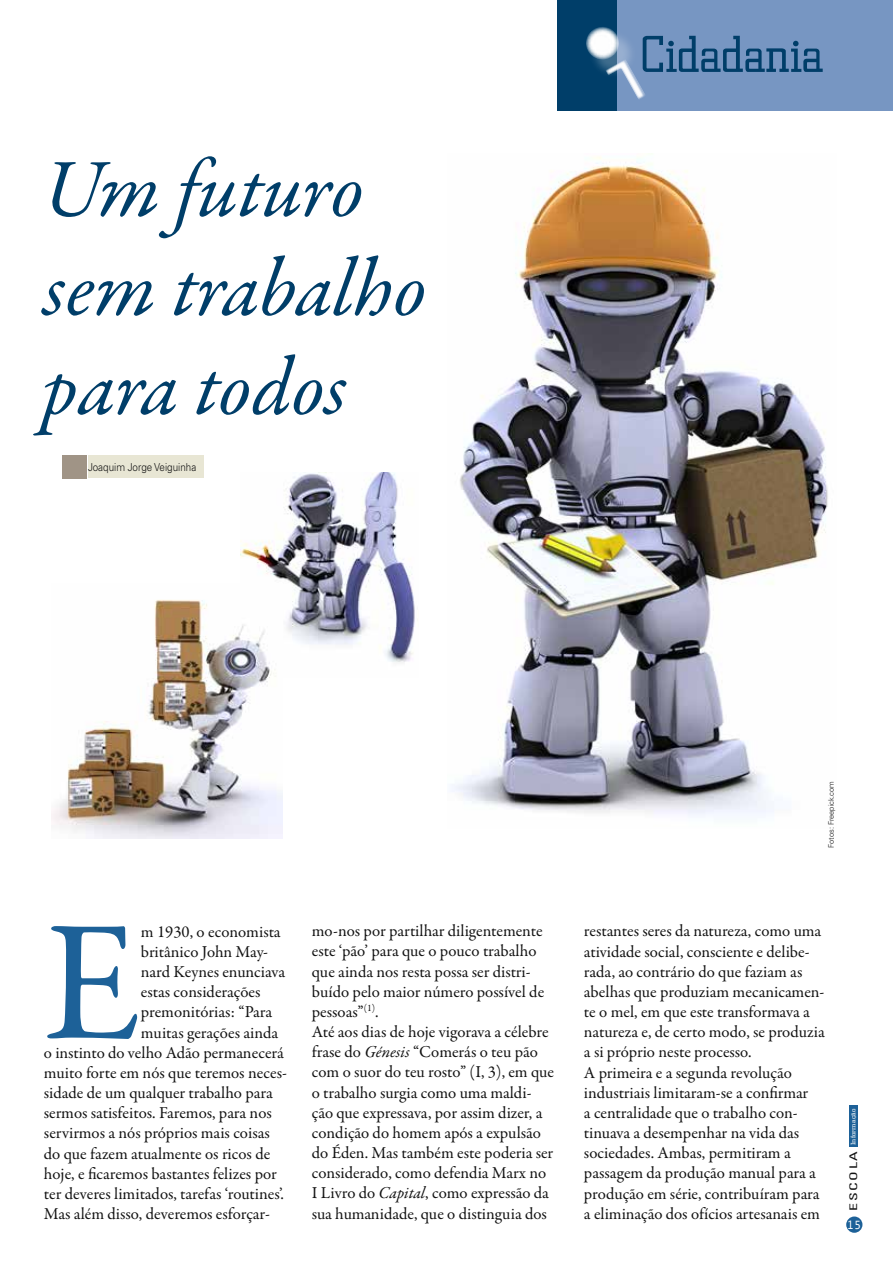
<style>
.page{position:relative;width:893px;height:1263px;background:#fff}
.page>*{position:absolute;margin:0;border:0;box-sizing:border-box;transform-origin:0 0}
.t1{font:172.35px "Garamond Premr Pro";color:#1d6198}
.t2{font:italic 82.5px/99px "Garamond Premr Pro";letter-spacing:-.005em;color:#003e69}
.t3{font:53.55px "Civic";color:#003e69}
.t4{font:16.8px/20.1px "Garamond Premr Pro";color:#121212}
.t5{font:12px "Andale Mono";color:#fff}
.t6{font:300 10.95px "Univers";color:#121212;scale:.9 1}
.t7{font:condensed 10.5px "Univers";letter-spacing:.1em;color:#121212;scale:1.5 1}
.t8{font:300 7.5px "Univers";color:#121212}
.t9{font:6.75px "Civic";letter-spacing:.01em;color:#fff;scale:1.33 1}
.s1{font-style:italic}
</style>
<div class="page">
<div style="left:849px;top:1106px;width:9px;height:42px;background:#1d6198"></div>
<div style="left:846px;top:1216px;width:16px;height:17px;background:#1d6198;border-radius:50%"></div>
<div style="left:618px;top:0;width:275px;height:111px;background:#7796c2"></div>
<div style="left:557px;top:0;width:60px;height:111px;background:#003e69"></div>
<div style="left:589px;top:29px;width:48px;height:49px;background:#fff;opacity:.25"></div>
<svg style="left:586px;top:27px;width:33px;height:33px"></svg>
<svg style="left:605px;top:59px;width:40px;height:48px"></svg>
<img style="left:452px;top:156px;width:376px;height:660px">
<div style="left:88px;top:455px;width:115px;height:23px;background:#e8e6d4"></div>
<div style="left:62px;top:455px;width:25px;height:23px;background:#a09486"></div>
<img style="left:241px;top:473px;width:174px;height:190px">
<img style="left:51px;top:583px;width:231px;height:256px">
<p class="t2" style="left:43px;top:144px;width:386px">Um futuro sem trabalho para todos</p>
<p class="t6" style="left:88px;top:460px;width:122px">Joaquim Jorge Veiguinha</p>
<h3 class="t3" style="left:641px;top:25px;width:184px">Cidadania</h3>
<p class="t8" style="left:826px;top:848px;width:68px;rotate:-90deg">Fotos: Freepick.com</p>
<p class="t1" style="left:44px;top:879px;width:99px">E</p>
<p class="t4" style="left:141px;top:922px;width:141px">m 1930, o economista</p>
<p class="t4" style="left:141px;top:942px;width:129px">britânico John May-</p>
<p class="t4" style="left:141px;top:962px;width:146px">nard Keynes enunciava</p>
<p class="t4" style="left:141px;top:982px;width:121px">estas considerações</p>
<p class="t4" style="left:141px;top:1002px;width:133px">premonitórias: “Para</p>
<p class="t4" style="left:141px;top:1023px;width:139px">muitas gerações ainda</p>
<p class="t4" style="left:44px;top:1043px;width:241px">o instinto do velho Adão permanecerá</p>
<p class="t4" style="left:44px;top:1063px;width:245px">muito forte em nós que teremos neces-</p>
<p class="t4" style="left:44px;top:1083px;width:230px">sidade de um qualquer trabalho para</p>
<p class="t4" style="left:44px;top:1103px;width:229px">sermos satisfeitos. Faremos, para nos</p>
<p class="t4" style="left:44px;top:1123px;width:228px">servirmos a nós próprios mais coisas</p>
<p class="t4" style="left:44px;top:1143px;width:228px">do que fazem atualmente os ricos de</p>
<p class="t4" style="left:44px;top:1164px;width:234px">hoje, e ficaremos bastantes felizes por</p>
<p class="t4" style="left:44px;top:1184px;width:242px">ter deveres limitados, tarefas ‘routines’.</p>
<p class="t4" style="left:44px;top:1204px;width:228px">Mas além disso, deveremos esforçar-</p>
<p class="t4" style="left:312px;top:921px;width:244px">mo-nos por partilhar diligentemente este ‘pão’ para que o pouco trabalho que ainda nos resta possa ser distri&shy;buído pelo maior número possível de pessoas”<sup>(1)</sup>.<br>Até aos dias de hoje vigorava a célebre frase do <span class="s1">Génesis</span> “Comerás o teu pão com o suor do teu rosto” (I, 3), em que o trabalho surgia como uma maldi&shy;ção que expressava, por assim dizer, a condição do homem após a expulsão do Éden. Mas também este poderia ser considerado, como defendia Marx no I Livro do <span class="s1">Capital</span>, como expressão da sua humanidade, que o distinguia dos</p>
<p class="t4" style="left:584px;top:921px;width:242px">restantes seres da natureza, como uma atividade social, consciente e delibe&shy;rada, ao contrário do que faziam as abelhas que produziam mecanicamen&shy;te o mel, em que este transformava a natureza e, de certo modo, se produzia a si próprio neste processo.<br>A primeira e a segunda revolução industriais limitaram-se a confirmar<br>a centralidade que o trabalho con&shy;tinuava a desempenhar na vida das sociedades. Ambas, permitiram a passagem da produção manual para a produção em série, contribuíram para a eliminação dos ofícios artesanais em</p>
<p class="t9" style="left:849px;top:1145px;width:29px;rotate:-90deg">Informação</p>
<p class="t7" style="left:847px;top:1211px;width:41px;rotate:-90deg">ESCOLA</p>
<p class="t5" style="left:847px;top:1217px;width:16px">15</p>
</div>
